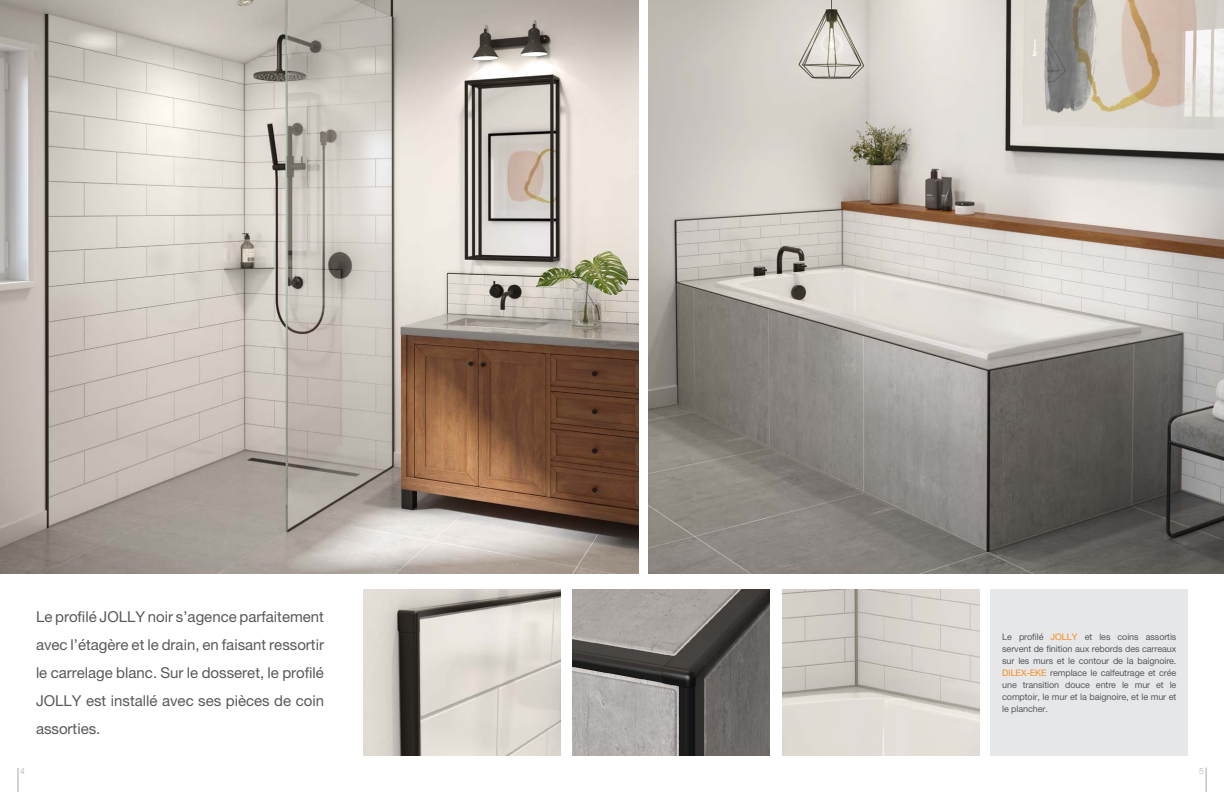
<style>
.page{position:relative;width:1224px;height:792px;background:#fff}
.page>*{position:absolute;margin:0;border:0;box-sizing:border-box;transform-origin:0 0}
.t1{font:15px/28px "Helvetica Neue LT Pro";color:#58595b;text-align:justify}
.t2{font:9px/12px "Helvetica Neue LT Pro";letter-spacing:-.01em;color:#58595b;text-align:justify}
.t3{font:300 8.5px "Helvetica Neue LT Pro";color:#a7a9ac}
.s1{color:#f78d1e}
</style>
<div class="page">
<svg style="left:18px;top:768px;width:1px;height:24px"></svg>
<svg style="left:1206px;top:768px;width:1px;height:24px"></svg>
<img style="left:648px;top:0;width:576px;height:573px">
<div style="left:990px;top:589px;width:198px;height:167px;background:#e6e7e8"></div>
<img style="left:782px;top:589px;width:198px;height:167px">
<img style="left:363px;top:589px;width:198px;height:167px">
<img style="left:572px;top:589px;width:198px;height:167px">
<img style="left:0;top:0;width:639px;height:573px">
<h1 class="t1" style="left:36px;top:603px;width:290px">Le profilé JOLLY noir s’agence parfaitement avec l’étagère et le drain, en faisant ressortir le carrelage blanc. Sur le dosseret, le profilé JOLLY est installé avec ses pièces de coin assorties.</h1>
<p class="t2" style="left:1002px;top:631px;width:176px">Le profilé <span class="s1">JOLLY</span> et les coins assortis servent de finition aux rebords des carreaux sur les murs et le contour de la baignoire.<br><span class="s1">DILEX-EKE</span> remplace le calfeutrage et crée une transition douce entre le mur et le comptoir, le mur et la baignoire, et le mur et le plancher.</p>
<p class="t3" style="left:20px;top:766px;width:6px">4</p>
<p class="t3" style="left:1199px;top:766px;width:6px">5</p>
</div>
